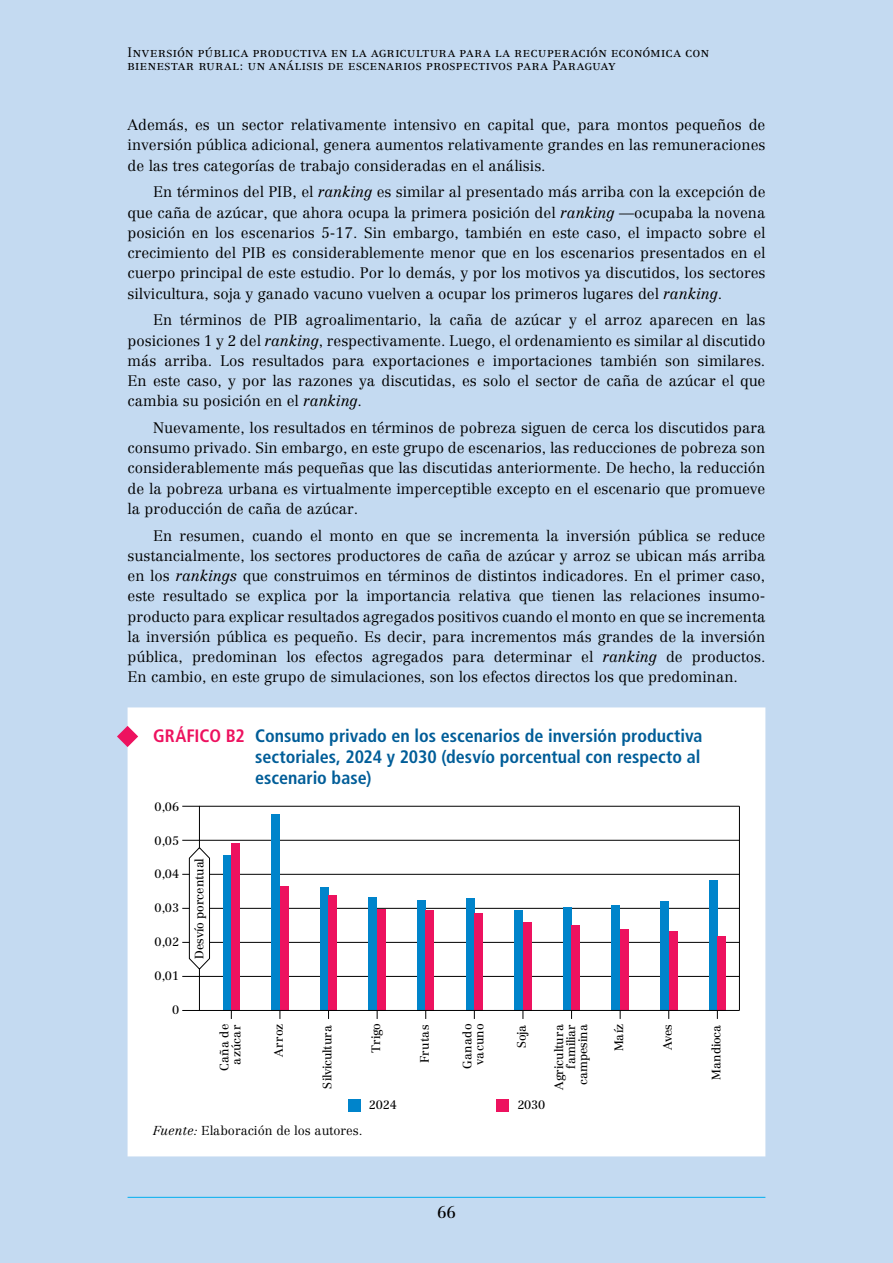
<style>
.page{position:relative;width:893px;height:1263px;background:#c4daf1}
.page>*{position:absolute;margin:0;border:0;box-sizing:border-box;transform-origin:0 0}
.t1{font:700 condensed 18px/21px "Frutiger LT Pro";color:#005d98}
.t2{font:16.5px "Centennial LT Std";color:#000}
.t3{font:300 15px/20.2px "Centennial LT Std";color:#000;text-align:justify}
.t4{font:300 13.5px/13.5px "Centennial LT Std";letter-spacing:.025em;color:#000}
.t5{font:300 12.75px "Centennial LT Std";color:#000}
.t6{font:12px/12px "Centennial LT Std";color:#000;text-align:right}
.t7{font:12px/12px "Centennial LT Std";letter-spacing:.025em;color:#000;text-align:center}
.s1{font-style:italic}
.s2{color:#ed125f}
</style>
<div class="page">
<hr style="left:128px;top:1197px;width:637px;height:1px;background:#00aeef">
<div style="left:128px;top:707px;width:637px;height:449px;background:#fff"></div>
<hr style="left:182px;top:874px;width:557px;height:1px;background:#000">
<hr style="left:182px;top:942px;width:557px;height:1px;background:#000">
<hr style="left:182px;top:976px;width:557px;height:1px;background:#000">
<hr style="left:182px;top:806px;width:557px;height:1px;background:#000">
<hr style="left:182px;top:840px;width:557px;height:1px;background:#000">
<hr style="left:182px;top:908px;width:557px;height:1px;background:#000">
<div style="left:709px;top:880px;width:8px;height:130px;background:#0084cb"></div>
<div style="left:717px;top:936px;width:9px;height:74px;background:#ed125f"></div>
<div style="left:660px;top:901px;width:9px;height:109px;background:#0084cb"></div>
<div style="left:669px;top:931px;width:8px;height:79px;background:#ed125f"></div>
<div style="left:612px;top:905px;width:8px;height:105px;background:#0084cb"></div>
<div style="left:620px;top:929px;width:9px;height:81px;background:#ed125f"></div>
<div style="left:563px;top:907px;width:9px;height:103px;background:#0084cb"></div>
<div style="left:572px;top:924px;width:8px;height:86px;background:#ed125f"></div>
<div style="left:514px;top:910px;width:9px;height:100px;background:#0084cb"></div>
<div style="left:523px;top:922px;width:8px;height:88px;background:#ed125f"></div>
<div style="left:466px;top:898px;width:8px;height:112px;background:#0084cb"></div>
<div style="left:474px;top:913px;width:9px;height:97px;background:#ed125f"></div>
<div style="left:417px;top:900px;width:9px;height:110px;background:#0084cb"></div>
<div style="left:426px;top:910px;width:8px;height:100px;background:#ed125f"></div>
<div style="left:369px;top:897px;width:8px;height:113px;background:#0084cb"></div>
<div style="left:377px;top:909px;width:9px;height:101px;background:#ed125f"></div>
<div style="left:320px;top:887px;width:9px;height:123px;background:#0084cb"></div>
<div style="left:329px;top:895px;width:8px;height:115px;background:#ed125f"></div>
<div style="left:271px;top:814px;width:9px;height:196px;background:#0084cb"></div>
<div style="left:280px;top:886px;width:8px;height:124px;background:#ed125f"></div>
<div style="left:223px;top:855px;width:8px;height:155px;background:#0084cb"></div>
<div style="left:231px;top:842px;width:9px;height:168px;background:#ed125f"></div>
<hr style="left:199px;top:806px;width:1px;height:204px;background:#000">
<hr style="left:739px;top:806px;width:1px;height:204px;background:#000">
<div style="left:348px;top:1099px;width:12px;height:12px;background:#0084cb"></div>
<div style="left:496px;top:1099px;width:13px;height:12px;background:#ed125f"></div>
<hr style="left:182px;top:1010px;width:557px;height:1px;background:#000">
<svg style="left:189px;top:847px;width:21px;height:122px;background:#e6e6e6"></svg>
<svg style="left:117px;top:726px;width:21px;height:21px"></svg>
<div style="left:224px;top:707px;width:445px;height:148px;background:#fff"></div>
<p class="t4" style="left:128px;top:45px;width:583px">Inversión pública productiva en la agricultura para la recuperación económica con bienestar rural: un análisis de escenarios prospectivos para Paraguay</p>
<p class="t3" style="left:128px;top:115px;width:639px">Además, es un sector relativamente intensivo en capital que, para montos pequeños de inversión pública adicional, genera aumentos relativamente grandes en las remuneraciones de las tres categorías de trabajo consideradas en el análisis.</p>
<p class="t3" style="left:128px;top:182px;width:639px;text-indent:26px">En términos del PIB, el <span class="s1">ranking</span> es similar al presentado más arriba con la excepción de que caña de azúcar, que ahora ocupa la primera posición del <span class="s1">ranking</span> —ocupaba la novena posición en los escenarios 5-17. Sin embargo, también en este caso, el impacto sobre el crecimiento del PIB es considerablemente menor que en los escenarios presentados en el cuerpo principal de este estudio. Por lo demás, y por los motivos ya discutidos, los sectores silvicultura, soja y ganado vacuno vuelven a ocupar los primeros lugares del <span class="s1">ranking</span>.</p>
<p class="t3" style="left:128px;top:310px;width:639px;text-indent:26px">En términos de PIB agroalimentario, la caña de azúcar y el arroz aparecen en las posiciones 1 y 2 del <span class="s1">ranking</span>, respectivamente. Luego, el ordenamiento es similar al discutido más arriba. Los resultados para exportaciones e importaciones también son similares.<br>En este caso, y por las razones ya discutidas, es solo el sector de caña de azúcar el que cambia su posición en el <span class="s1">ranking</span>.</p>
<p class="t3" style="left:128px;top:418px;width:639px;text-indent:26px">Nuevamente, los resultados en términos de pobreza siguen de cerca los discutidos para consumo privado. Sin embargo, en este grupo de escenarios, las reducciones de pobreza son considerablemente más pequeñas que las discutidas anteriormente. De hecho, la reducción de la pobreza urbana es virtualmente imperceptible excepto en el escenario que promueve la producción de caña de azúcar.</p>
<p class="t3" style="left:128px;top:525px;width:639px;text-indent:26px">En resumen, cuando el monto en que se incrementa la inversión pública se reduce sustancialmente, los sectores productores de caña de azúcar y arroz se ubican más arriba en los <span class="s1">rankings</span> que construimos en términos de distintos indicadores. En el primer caso, este resultado se explica por la importancia relativa que tienen las relaciones insumo&shy;producto para explicar resultados agregados positivos cuando el monto en que se incrementa la inversión pública es pequeño. Es decir, para incrementos más grandes de la inversión pública, predominan los efectos agregados para determinar el <span class="s1">ranking</span> de productos.<br>En cambio, en este grupo de simulaciones, son los efectos directos los que predominan.</p>
<p class="t1" style="left:255px;top:725px;width:449px;text-indent:-102px"><span class="s2">GRÁFICO B2</span> Consumo privado en los escenarios de inversión productiva sectoriales, 2024 y 2030 (desvío porcentual con respecto al escenario base)</p>
<p class="t6" style="left:154px;top:800px;width:26px">0,06</p>
<p class="t6" style="left:154px;top:834px;width:26px">0,05</p>
<p class="t6" style="left:154px;top:868px;width:26px">0,04</p>
<p class="t6" style="left:154px;top:902px;width:26px">0,03</p>
<p class="t6" style="left:154px;top:936px;width:26px">0,02</p>
<p class="t6" style="left:154px;top:970px;width:26px">0,01</p>
<p class="t6" style="left:172px;top:1004px;width:9px">0</p>
<p class="t6" style="left:193px;top:959px;width:102px;rotate:-90deg">Desvío porcentual</p>
<p class="t6" style="left:218px;top:1071px;width:48px;text-align:center;rotate:-90deg">Caña de azúcar</p>
<p class="t6" style="left:553px;top:1089px;width:67px;rotate:-90deg">Agricultura familiar campesina</p>
<p class="t6" style="left:273px;top:1057px;width:34px;rotate:-90deg">Arroz</p>
<p class="t6" style="left:321px;top:1089px;width:65px;rotate:-90deg">Silvicultura</p>
<p class="t6" style="left:370px;top:1053px;width:31px;rotate:-90deg">Trigo</p>
<p class="t6" style="left:419px;top:1063px;width:40px;rotate:-90deg">Frutas</p>
<p class="t6" style="left:516px;top:1048px;width:25px;rotate:-90deg">Soja</p>
<p class="t6" style="left:613px;top:1051px;width:28px;rotate:-90deg">Maíz</p>
<p class="t6" style="left:662px;top:1050px;width:27px;rotate:-90deg">Aves</p>
<p class="t6" style="left:710px;top:1080px;width:56px;rotate:-90deg">Mandioca</p>
<p class="t7" style="left:461px;top:1069px;width:47px;rotate:-90deg">Ganado vacuno</p>
<p class="t6" style="left:369px;top:1098px;width:30px">2024</p>
<p class="t6" style="left:517px;top:1098px;width:30px">2030</p>
<p class="t5" style="left:153px;top:1123px;width:211px"><span class="s1">Fuente:</span> Elaboración de los autores.</p>
<p class="t2" style="left:437px;top:1203px;width:20px">66</p>
</div>
